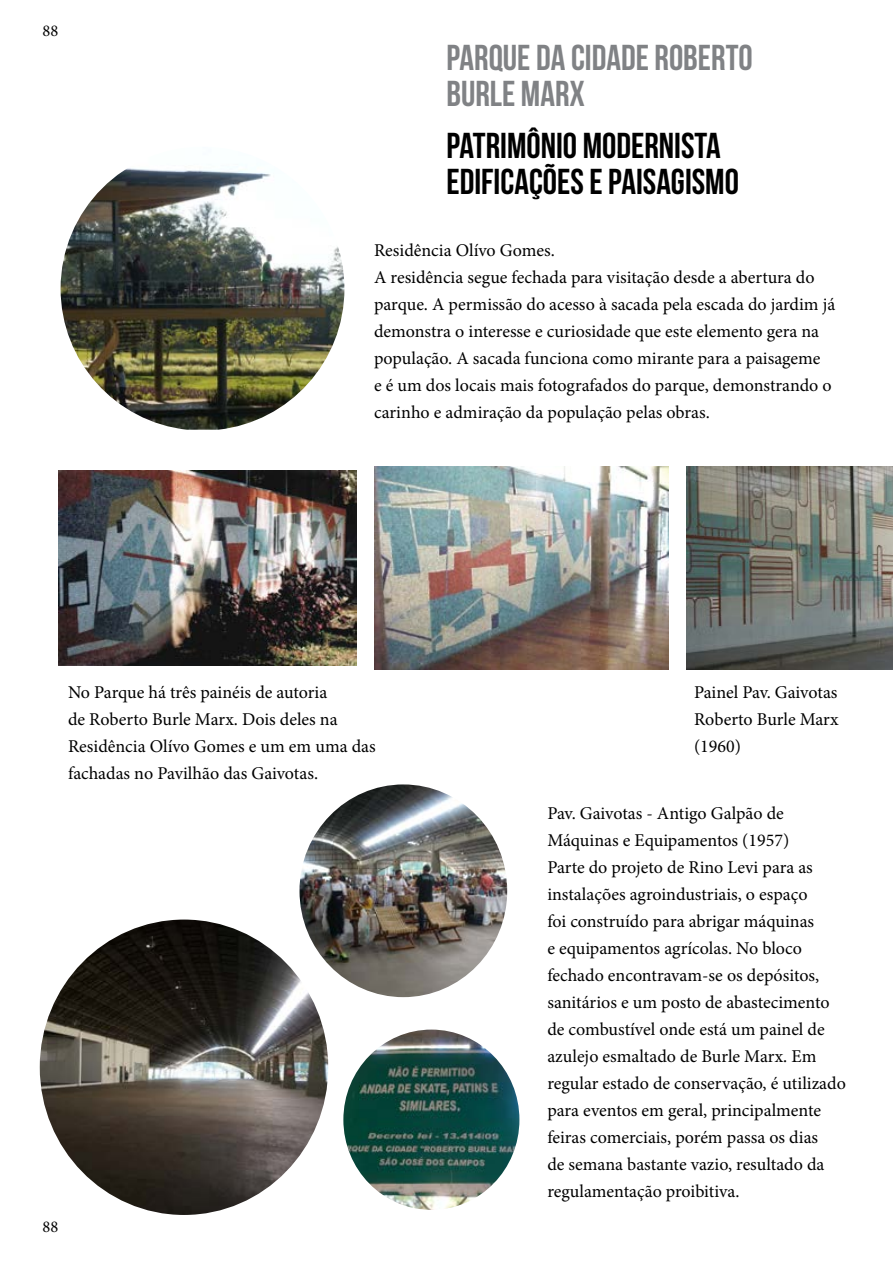
<style>
.page{position:relative;width:893px;height:1263px;background:#fff}
.page>*{position:absolute;margin:0;border:0;box-sizing:border-box;transform-origin:0 0}
.t1{font:36px/36px "Bebas Neue";color:#000}
.t2{font:36px/36px "Bebas Neue";color:#808285}
.t3{font:18px/27px "Minion Pro";color:#000}
.t4{font:16.5px "Minion Pro";color:#000}
</style>
<div class="page">
<img style="left:374px;top:466px;width:294px;height:203px">
<img style="left:59px;top:470px;width:298px;height:195px">
<img style="left:687px;top:466px;width:206px;height:203px">
<img style="left:299px;top:784px;width:208px;height:213px">
<img style="left:343px;top:1029px;width:176px;height:181px">
<img style="left:40px;top:919px;width:288px;height:296px">
<img style="left:61px;top:168px;width:283px;height:262px">
<p class="t4" style="left:43px;top:20px;width:17px">88</p>
<h1 class="t2" style="left:446px;top:39px;width:308px">PARQUE DA CIDADE ROBERTO<br>BURLE MARX</h1>
<h1 class="t1" style="left:446px;top:127px;width:294px">PATRIMÔNIO MODERNISTA<br>EDIFICAÇÕES E PAISAGISMO</h1>
<p class="t3" style="left:374px;top:237px;width:463px">Residência Olívo Gomes.<br>A residência segue fechada para visitação desde a abertura do parque. A permissão do acesso à sacada pela escada do jardim já demonstra o interesse e curiosidade que este elemento gera na população. A sacada funciona como mirante para a paisageme<br>e é um dos locais mais fotografados do parque, demonstrando o carinho e admiração da população pelas obras.</p>
<p class="t4" style="left:43px;top:1216px;width:17px">88</p>
<p class="t3" style="left:68px;top:679px;width:309px">No Parque há três painéis de autoria<br>de Roberto Burle Marx. Dois deles na Residência Olívo Gomes e um em uma das fachadas no Pavilhão das Gaivotas.</p>
<p class="t3" style="left:694px;top:679px;width:146px;text-align:justify">Painel Pav. Gaivotas Roberto Burle Marx (1960)</p>
<p class="t3" style="left:547px;top:799px;width:300px">Pav. Gaivotas - Antigo Galpão de Máquinas e Equipamentos (1957)<br>Parte do projeto de Rino Levi para as instalações agroindustriais, o espaço<br>foi construído para abrigar máquinas<br>e equipamentos agrícolas. No bloco fechado encontravam-se os depósitos, sanitários e um posto de abastecimento de combustível onde está um painel de azulejo esmaltado de Burle Marx. Em regular estado de conservação, é utilizado para eventos em geral, principalmente feiras comerciais, porém passa os dias<br>de semana bastante vazio, resultado da regulamentação proibitiva.</p>
</div>
